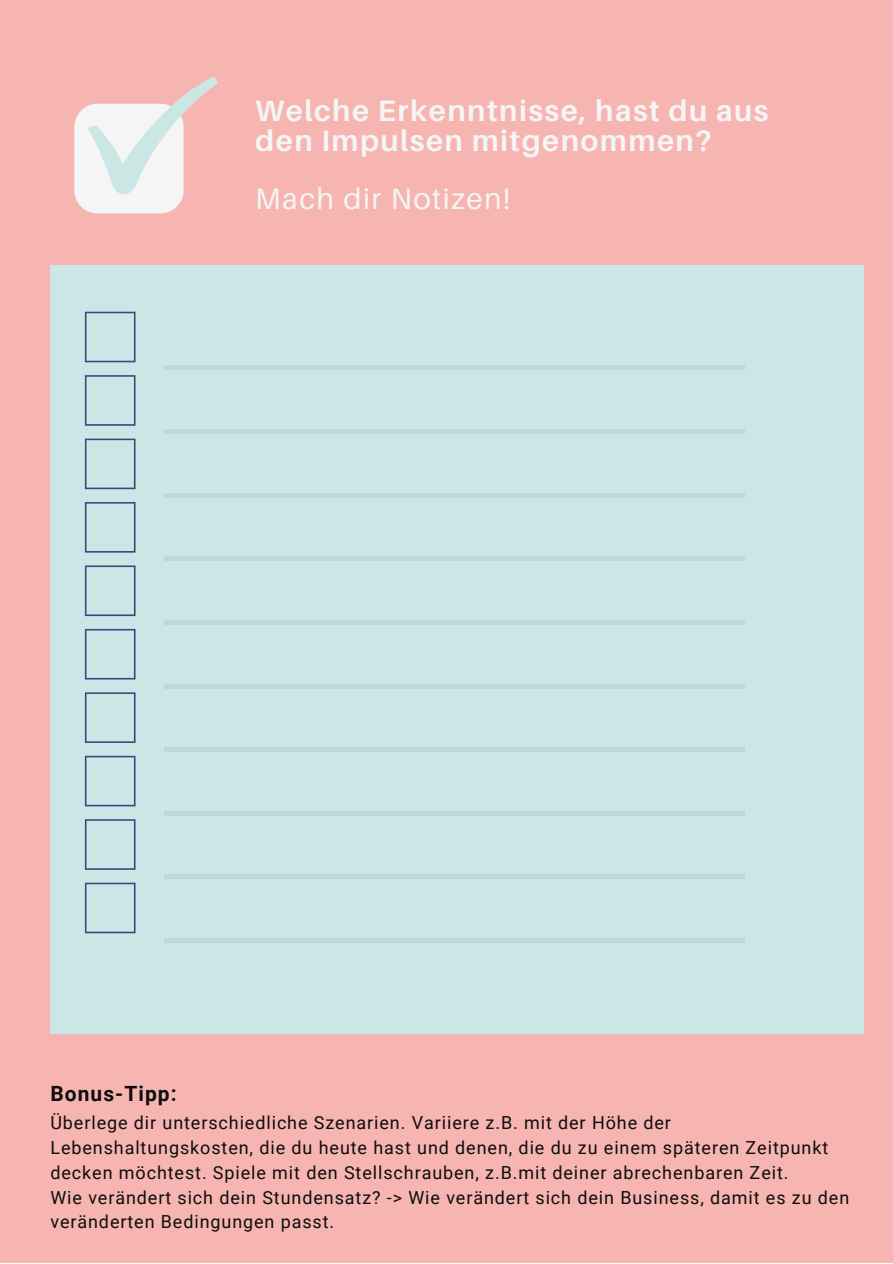
<style>
.page{position:relative;width:893px;height:1264px;background:#fff}
.page>*{position:absolute;margin:0;border:0;box-sizing:border-box;transform-origin:0 0}
.t1{font:700 29.55px/29.2px "Aileron";letter-spacing:.05em;color:#f5f5f5}
.t2{font:29.55px "Aileron";letter-spacing:.05em;color:#f5f5f5}
.t3{font:700 21px "Roboto";letter-spacing:.05em;color:#0e0e0e}
.t4{font:18px/24.8px "Roboto";letter-spacing:.05em;color:#0e0e0e}
</style>
<div class="page">
<div style="left:0;top:0;width:892px;height:1262px;background:#f6b5b0"></div>
<div style="left:50px;top:265px;width:813px;height:768px;background:#cbe7e5"></div>
<svg style="left:74px;top:76px;width:144px;height:137px"></svg>
<hr style="left:164px;top:366px;width:580px;height:4px;background:#bdd8db">
<div style="left:164px;top:429px;width:580px;height:5px;background:#bdd8db"></div>
<hr style="left:164px;top:493px;width:580px;height:4px;background:#bdd8db">
<div style="left:164px;top:556px;width:580px;height:5px;background:#bdd8db"></div>
<hr style="left:164px;top:620px;width:580px;height:4px;background:#bdd8db">
<div style="left:164px;top:683px;width:580px;height:5px;background:#bdd8db"></div>
<div style="left:164px;top:747px;width:580px;height:5px;background:#bdd8db"></div>
<hr style="left:164px;top:811px;width:580px;height:4px;background:#bdd8db">
<div style="left:164px;top:874px;width:580px;height:5px;background:#bdd8db"></div>
<hr style="left:164px;top:938px;width:580px;height:4px;background:#bdd8db">
<svg style="left:85px;top:312px;width:50px;height:50px"></svg>
<svg style="left:85px;top:375px;width:50px;height:51px"></svg>
<svg style="left:85px;top:438px;width:50px;height:51px"></svg>
<svg style="left:85px;top:502px;width:50px;height:50px"></svg>
<svg style="left:85px;top:565px;width:50px;height:51px"></svg>
<svg style="left:85px;top:629px;width:50px;height:50px"></svg>
<svg style="left:85px;top:692px;width:50px;height:51px"></svg>
<svg style="left:85px;top:755px;width:50px;height:51px"></svg>
<svg style="left:85px;top:819px;width:50px;height:50px"></svg>
<svg style="left:85px;top:882px;width:50px;height:51px"></svg>
<h1 class="t1" style="left:255px;top:97px;width:515px">Welche Erkenntnisse, hast du aus den Impulsen mitgenommen?</h1>
<h1 class="t2" style="left:255px;top:183px;width:256px">Mach dir Notizen!</h1>
<p class="t3" style="left:50px;top:1078px;width:128px">Bonus-Tipp:</p>
<p class="t4" style="left:50px;top:1109px;width:800px">Überlege dir unterschiedliche Szenarien. Variiere z.B. mit der Höhe der Lebenshaltungskosten, die du heute hast und denen, die du zu einem späteren Zeitpunkt decken möchtest. Spiele mit den Stellschrauben, z.B.mit deiner abrechenbaren Zeit.<br>Wie verändert sich dein Stundensatz? -&gt; Wie verändert sich dein Business, damit es zu den veränderten Bedingungen passt.</p>
</div>
